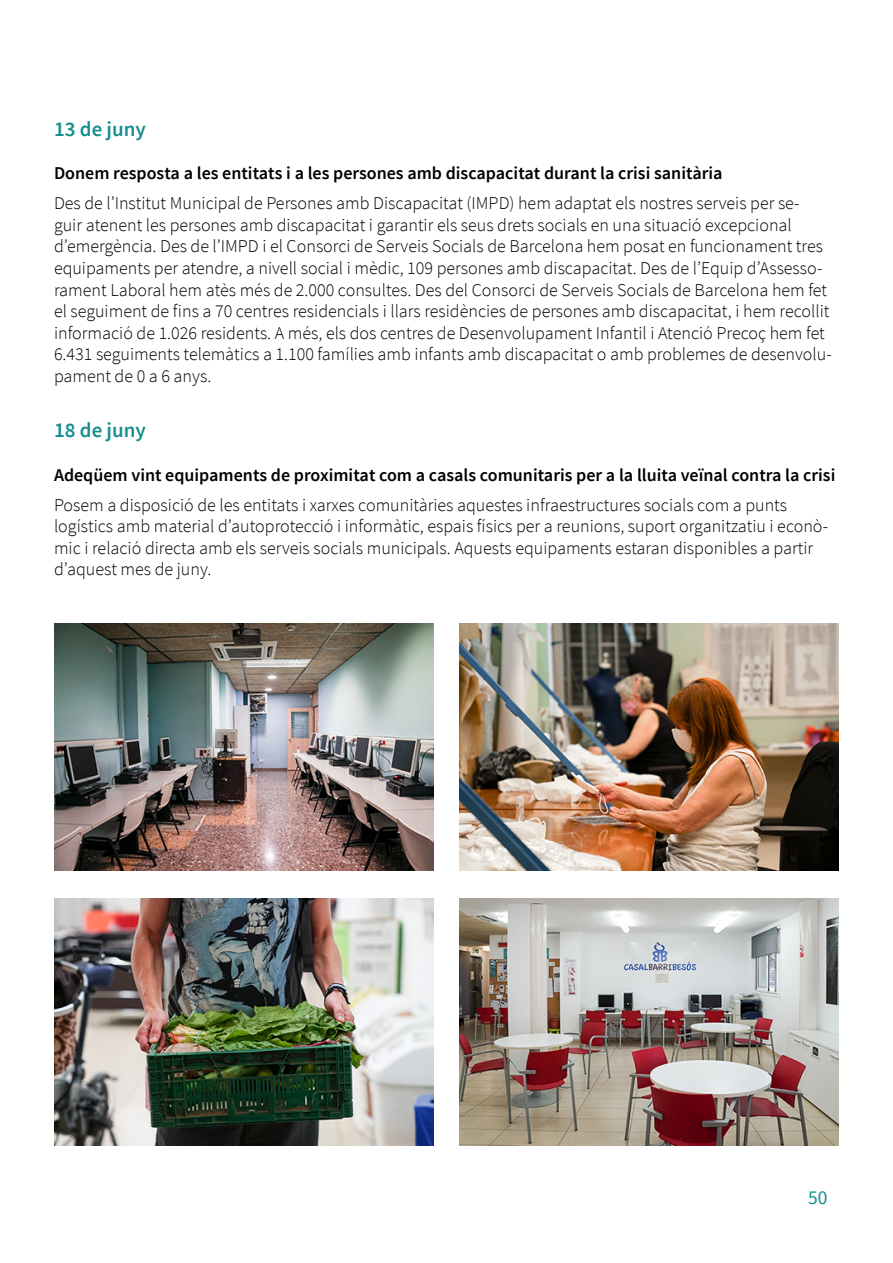
<style>
.page{position:relative;width:893px;height:1263px;background:#fff}
.page>*{position:absolute;margin:0;border:0;box-sizing:border-box;transform-origin:0 0}
.t1{font:600 21px "Source Sans Pro";color:#158e90}
.t2{font:19.5px "Source Sans Pro";color:#158e90}
.t3{font:300 18px/21.6px "Source Sans Pro";color:#000}
.t4{font:600 18px "Source Sans Pro";color:#000}
</style>
<div class="page">
<img style="left:54px;top:898px;width:379px;height:248px">
<img style="left:459px;top:898px;width:380px;height:248px">
<img style="left:54px;top:623px;width:379px;height:248px">
<img style="left:459px;top:623px;width:380px;height:248px">
<p class="t1" style="left:54px;top:116px;width:94px">13 de juny</p>
<p class="t4" style="left:54px;top:162px;width:670px">Donem resposta a les entitats i a les persones amb discapacitat durant la crisi sanitària</p>
<p class="t3" style="left:54px;top:193px;width:779px">Des de l’Institut Municipal de Persones amb Discapacitat (IMPD) hem adaptat els nostres serveis per se&shy;guir atenent les persones amb discapacitat i garantir els seus drets socials en una situació excepcional d’emergència. Des de l’IMPD i el Consorci de Serveis Socials de Barcelona hem posat en funcionament tres equipaments per atendre, a nivell social i mèdic, 109 persones amb discapacitat. Des de l’Equip d’Assesso&shy;rament Laboral hem atès més de 2.000 consultes. Des del Consorci de Serveis Socials de Barcelona hem fet el seguiment de fins a 70 centres residencials i llars residències de persones amb discapacitat, i hem recollit informació de 1.026 residents. A més, els dos centres de Desenvolupament Infantil i Atenció Precoç hem fet 6.431 seguiments telemàtics a 1.100 famílies amb infants amb discapacitat o amb problemes de desenvolu&shy;pament de 0 a 6 anys.</p>
<p class="t1" style="left:54px;top:417px;width:94px">18 de juny</p>
<p class="t4" style="left:54px;top:463px;width:783px">Adeqüem vint equipaments de proximitat com a casals comunitaris per a la lluita veïnal contra la crisi</p>
<p class="t3" style="left:54px;top:494px;width:776px">Posem a disposició de les entitats i xarxes comunitàries aquestes infraestructures socials com a punts logístics amb material d’autoprotecció i informàtic, espais físics per a reunions, suport organitzatiu i econò&shy;mic i relació directa amb els serveis socials municipals. Aquests equipaments estaran disponibles a partir d’aquest mes de juny.</p>
<p class="t2" style="left:808px;top:1185px;width:21px">50</p>
</div>
